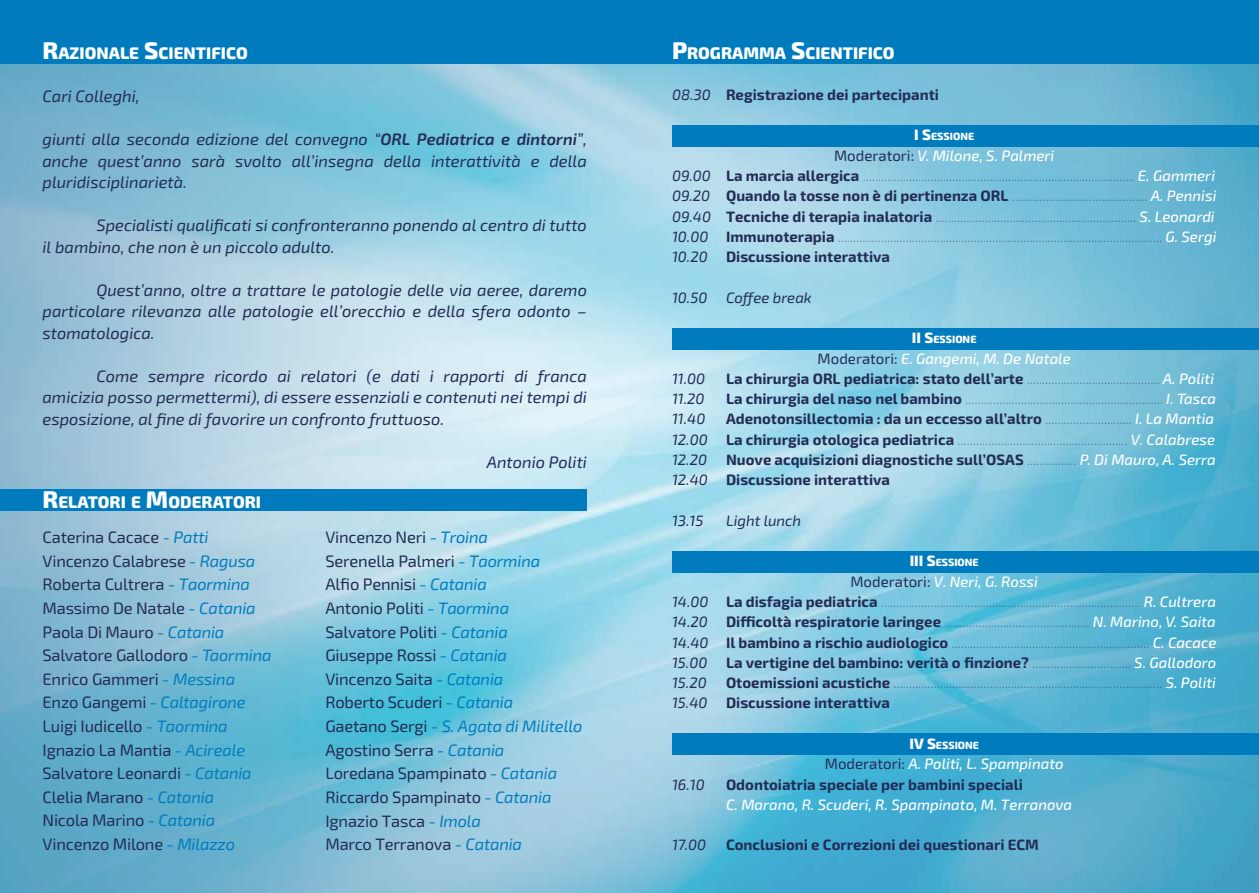
<style>
.page{position:relative;width:1259px;height:893px;background:#fff}
.page>*{position:absolute;margin:0;border:0;box-sizing:border-box;transform-origin:0 0}
.t1{font:800 16.8px "Exo 2.0";color:#fff}
.t2{font:16.5px/23.5px "Exo 2.0";letter-spacing:-.01em;color:#232c55}
.t3{font:italic 16.5px/21.5px "Exo 2.0";color:#232c55;text-align:justify}
.t4{font:100 15px/20.2px "Exo 2.0";color:#232c55}
.t5{font:700 15px/20.2px "Exo 2.0";color:#232c55}
.t6{font:italic 500 15px "Exo 2.0";color:#fff}
.t7{font:italic 15px "Exo 2.0";color:#232c55}
.t8{font:800 10.5px "Exo 2.0";color:#fff}
.s1{font-size:24px}
.s2{font-weight:600}
.s3{font-style:italic;color:#007cbe}
.s4{font-weight:400;font-style:italic}
.s5{font-size:15px}
.s6{font-weight:400}
.s7{font-weight:500;font-style:italic;color:#fff}
.s8{font-weight:700}
.s9{font-weight:400;font-style:normal;color:#232c55}
.s10{font-weight:100}
</style>
<div class="page">
<img style="left:0;top:64px;width:1259px;height:829px">
<div style="left:0;top:0;width:1259px;height:64px;background:#007cbe"></div>
<div style="left:0;top:489px;width:587px;height:21px;background:#007cbe"></div>
<div style="left:672px;top:552px;width:587px;height:21px;background:#007cbe"></div>
<div style="left:672px;top:733px;width:587px;height:22px;background:#007cbe"></div>
<div style="left:672px;top:328px;width:587px;height:22px;background:#007cbe"></div>
<div style="left:672px;top:125px;width:587px;height:21px;background:#007cbe"></div>
<p class="t1" style="left:43px;top:43px;width:205px"><span class="s1">R</span>AZIONALE <span class="s1">S</span>CIENTIFICO</p>
<p class="t3" style="left:43px;top:86px;width:99px">Cari Colleghi,</p>
<p class="t3" style="left:43px;top:129px;width:546px">giunti alla seconda edizione del convegno “<span class="s2">ORL Pediatrica e dintorni</span>”, anche quest’anno sarà svolto all’insegna della interattività e della pluridisciplinarietà.</p>
<p class="t3" style="left:43px;top:215px;width:546px;text-indent:54px">Specialisti qualificati si confronteranno ponendo al centro di tutto il bambino, che non è un piccolo adulto.</p>
<p class="t3" style="left:43px;top:280px;width:546px;text-indent:54px">Quest’anno, oltre a trattare le patologie delle via aeree, daremo particolare rilevanza alle patologie ell’orecchio e della sfera odonto – stomatologica.</p>
<p class="t3" style="left:43px;top:366px;width:546px;text-indent:54px">Come sempre ricordo ai relatori (e dati i rapporti di franca amicizia posso permettermi), di essere essenziali e contenuti nei tempi di esposizione, al fine di favorire un confronto fruttuoso.</p>
<p class="t3" style="left:487px;top:452px;width:102px">Antonio Politi</p>
<p class="t1" style="left:43px;top:492px;width:220px"><span class="s1">R</span>ELATORI E <span class="s1">M</span>ODERATORI</p>
<p class="t2" style="left:43px;top:526px;width:231px">Caterina Cacace <span class="s3">- Patti<br></span>Vincenzo Calabrese <span class="s3">- Ragusa<br></span>Roberta Cultrera <span class="s3">- Taormina<br></span>Massimo De Natale <span class="s3">- Catania<br></span>Paola Di Mauro <span class="s3">- Catania<br></span>Salvatore Gallodoro <span class="s3">- Taormina<br></span>Enrico Gammeri <span class="s3">- Messina<br></span>Enzo Gangemi <span class="s3">- Caltagirone<br></span>Luigi Iudicello <span class="s3">- Taormina<br></span>Ignazio La Mantia <span class="s3">- Acireale<br></span>Salvatore Leonardi <span class="s3">- Catania<br></span>Clelia Marano <span class="s3">- Catania<br></span>Nicola Marino <span class="s3">- Catania<br></span>Vincenzo Milone <span class="s3">- Milazzo</span></p>
<p class="t2" style="left:325px;top:526px;width:258px">Vincenzo Neri <span class="s3">- Troina<br></span>Serenella Palmeri <span class="s3">- Taormina<br></span>Alfio Pennisi <span class="s3">- Catania<br></span>Antonio Politi <span class="s3">- Taormina<br></span>Salvatore Politi <span class="s3">- Catania<br></span>Giuseppe Rossi <span class="s3">- Catania<br></span>Vincenzo Saita <span class="s3">- Catania<br></span>Roberto Scuderi <span class="s3">- Catania<br></span>Gaetano Sergi <span class="s3">- S. Agata di Militello<br></span>Agostino Serra <span class="s3">- Catania<br></span>Loredana Spampinato <span class="s3">- Catania<br></span>Riccardo Spampinato <span class="s3">- Catania<br></span>Ignazio Tasca <span class="s3">- Imola<br></span>Marco Terranova <span class="s3">- Catania</span></p>
<p class="t1" style="left:672px;top:43px;width:223px"><span class="s1">P</span>ROGRAMMA <span class="s1">S</span>CIENTIFICO</p>
<p class="t5" style="left:672px;top:85px;width:268px"><span class="s4">08.30</span> Registrazione dei partecipanti</p>
<p class="t8" style="left:914px;top:130px;width:61px"><span class="s5">I S</span>ESSIONE</p>
<p class="t4" style="left:672px;top:146px;width:546px;text-indent:162px"><span class="s6">Moderatori:</span> <span class="s7">V. Milone, S. Palmeri<br></span><span class="s4">09.00</span> <span class="s8">La marcia allergica</span> ........................................................................................ <span class="s7">E. Gammeri </span><span class="s4">09.20</span> <span class="s8">Quando la tosse non è di pertinenza ORL</span> ............................................ <span class="s7">A. Pennisi </span><span class="s4">09.40</span> <span class="s8">Tecniche di terapia inalatoria</span> ................................................................. <span class="s7">S. Leonardi </span><span class="s4">10.00</span> <span class="s8">Immunoterapia</span> ......................................................................................................... <span class="s7">G. Sergi </span><span class="s4">10.20</span> <span class="s8">Discussione interattiva</span></p>
<p class="t7" style="left:672px;top:289px;width:141px">10.50 Coffee break</p>
<p class="t8" style="left:912px;top:333px;width:66px"><span class="s5">II S</span>ESSIONE</p>
<p class="t6" style="left:817px;top:349px;width:255px"><span class="s9">Moderatori:</span> E. Gangemi, M. De Natale</p>
<p class="t7" style="left:672px;top:370px;width:35px">11.00</p>
<p class="t4" style="left:726px;top:369px;width:489px"><span class="s8">La chirurgia ORL pediatrica: stato dell’arte</span> ........................................... <span class="s7">A. Politi</span></p>
<p class="t7" style="left:672px;top:390px;width:34px">11.20</p>
<p class="t4" style="left:726px;top:389px;width:492px"><span class="s8">La chirurgia del naso nel bambino</span> ................................................................ <span class="s7">I. Tasca</span></p>
<p class="t7" style="left:672px;top:410px;width:35px">11.40</p>
<p class="t4" style="left:672px;top:409px;width:545px;text-align:justify;text-indent:54px"><span class="s8">Adenotonsillectomia : da un eccesso all’altro</span> ............................ <span class="s7">I. La Mantia </span><span class="s4">12.00</span> <span class="s8">La chirurgia otologica pediatrica</span> ....................................................... <span class="s7">V. Calabrese </span><span class="s4">12.20</span></p>
<p class="t5" style="left:672px;top:450px;width:545px;text-indent:54px">Nuove acquisizioni diagnostiche sull’OSAS <span class="s10">................</span> <span class="s7">P. Di Mauro, A. Serra<br></span><span class="s4">12.40</span> Discussione interattiva</p>
<p class="t7" style="left:672px;top:512px;width:33px">13.15</p>
<p class="t7" style="left:726px;top:512px;width:77px">Light lunch</p>
<p class="t8" style="left:909px;top:556px;width:71px"><span class="s5">III S</span>ESSIONE</p>
<p class="t4" style="left:672px;top:572px;width:546px;text-indent:178px"><span class="s6">Moderatori:</span> <span class="s7">V. Neri, G. Rossi<br></span><span class="s4">14.00</span> <span class="s8">La disfagia pediatrica</span> .................................................................................... <span class="s7">R. Cultrera </span><span class="s4">14.20</span> <span class="s8">Difficoltà respiratorie laringee</span> ............................................... <span class="s7">N. Marino, V. Saita </span><span class="s4">14.40</span> <span class="s8">Il bambino a rischio audiologico</span> ................................................................ <span class="s7">C. Cacace </span><span class="s4">15.00</span> <span class="s8">La vertigine del bambino: verità o finzione?</span> ................................ <span class="s7">S. Gallodoro </span><span class="s4">15.20</span></p>
<p class="t4" style="left:672px;top:673px;width:545px;text-indent:54px"><span class="s8">Otoemissioni acustiche</span> ....................................................................................... <span class="s7">S. Politi<br></span><span class="s4">15.40</span> <span class="s8">Discussione interattiva</span></p>
<p class="t8" style="left:909px;top:739px;width:71px"><span class="s5">IV S</span>ESSIONE</p>
<p class="t6" style="left:825px;top:755px;width:240px"><span class="s9">Moderatori:</span> A. Politi, L. Spampinato</p>
<p class="t7" style="left:672px;top:775px;width:34px">16.10</p>
<p class="t5" style="left:726px;top:774px;width:298px">Odontoiatria speciale per bambini speciali</p>
<p class="t6" style="left:726px;top:796px;width:348px">C. Marano, R. Scuderi, R. Spampinato, M. Terranova</p>
<p class="t7" style="left:672px;top:836px;width:36px">17.00</p>
<p class="t5" style="left:726px;top:835px;width:314px">Conclusioni e Correzioni dei questionari ECM</p>
</div>
